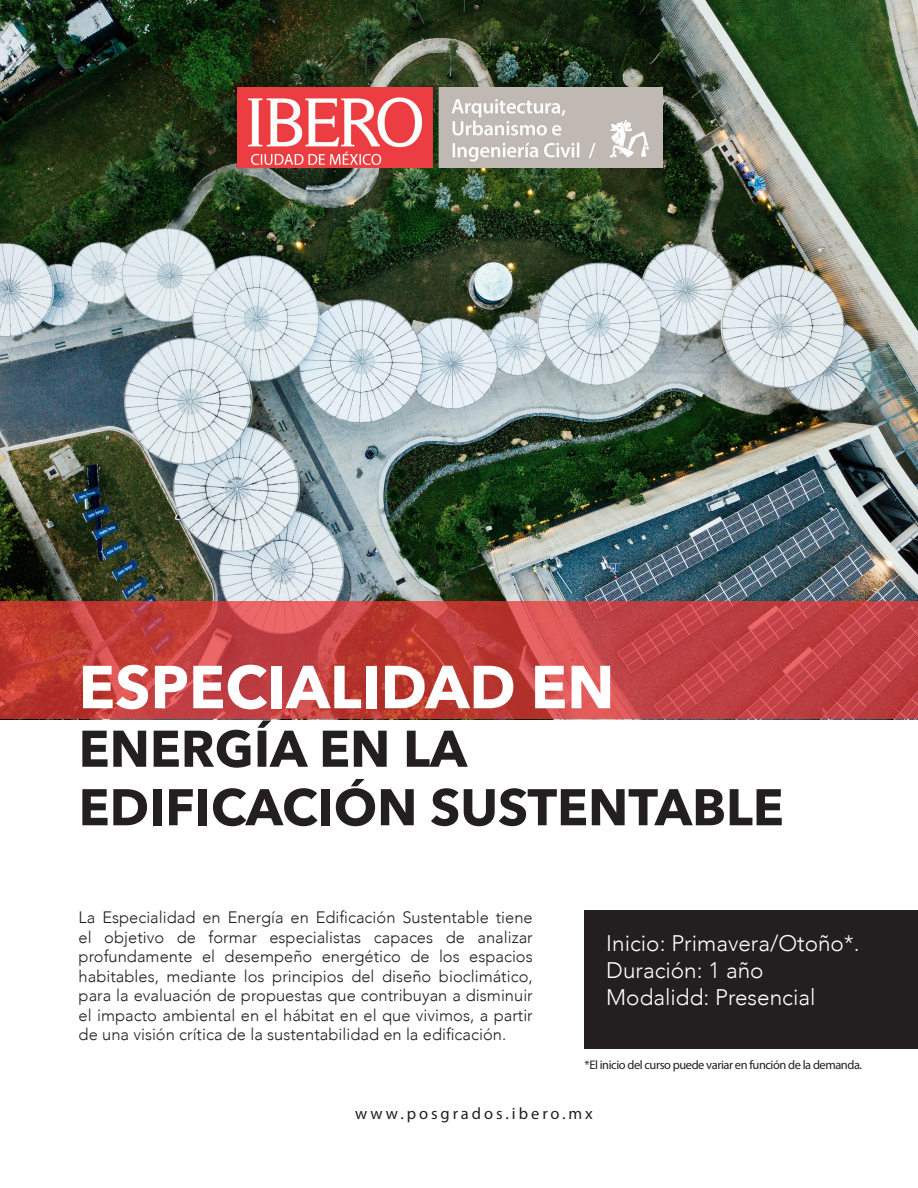
<style>
.page{position:relative;width:918px;height:1188px;background:#fff}
.page>*{position:absolute;margin:0;border:0;box-sizing:border-box;transform-origin:0 0}
.t1{font:700 60px "Avenir Next";color:#fff}
.t2{font:700 51px "Avenir Next";color:#231f20}
.t3{font:300 22.5px "Avenir";color:#fffeff}
.t4{font:300 16.5px/19.5px "Avenir";color:#231f20;text-align:justify}
.t5{font:16.5px "Myriad Pro";letter-spacing:.18em;color:#231f20}
.t6{font:12.45px "Myriad Pro";letter-spacing:-.035em;color:#231f20}
</style>
<div class="page">
<img style="left:0;top:0;width:918px;height:601px">
<svg style="left:0;top:601px;width:918px;height:118px;background:#c24140"></svg>
<div style="left:585px;top:911px;width:333px;height:138px;background:#231f20"></div>
<img style="left:238px;top:87px;width:425px;height:81px">
<p class="t1" style="left:79px;top:635px;width:537px">ESPECIALIDAD EN</p>
<p class="t2" style="left:79px;top:705px;width:390px">ENERGÍA EN LA</p>
<p class="t2" style="left:79px;top:763px;width:707px">EDIFICACIÓN SUSTENTABLE</p>
<p class="t4" style="left:79px;top:908px;width:456px">La Especialidad en Energía en Edificación Sustentable tiene el objetivo de formar especialistas capaces de analizar profundamente el desempeño energético de los espacios habitables, mediante los principios del diseño bioclimático, para la evaluación de propuestas que contribuyan a disminuir el impacto ambiental en el hábitat en el que vivimos, a partir de una visión crítica de la sustentabilidad en la edificación.</p>
<p class="t3" style="left:606px;top:930px;width:255px">Inicio: Primavera/Otoño*.</p>
<p class="t3" style="left:606px;top:957px;width:159px">Duración: 1 año</p>
<p class="t3" style="left:606px;top:984px;width:211px">Modalidd: Presencial</p>
<p class="t6" style="left:585px;top:1057px;width:279px">*El inicio del curso puede variar en función de la demanda.</p>
<p class="t5" style="left:355px;top:1103px;width:239px">www.posgrados.ibero.mx</p>
</div>
